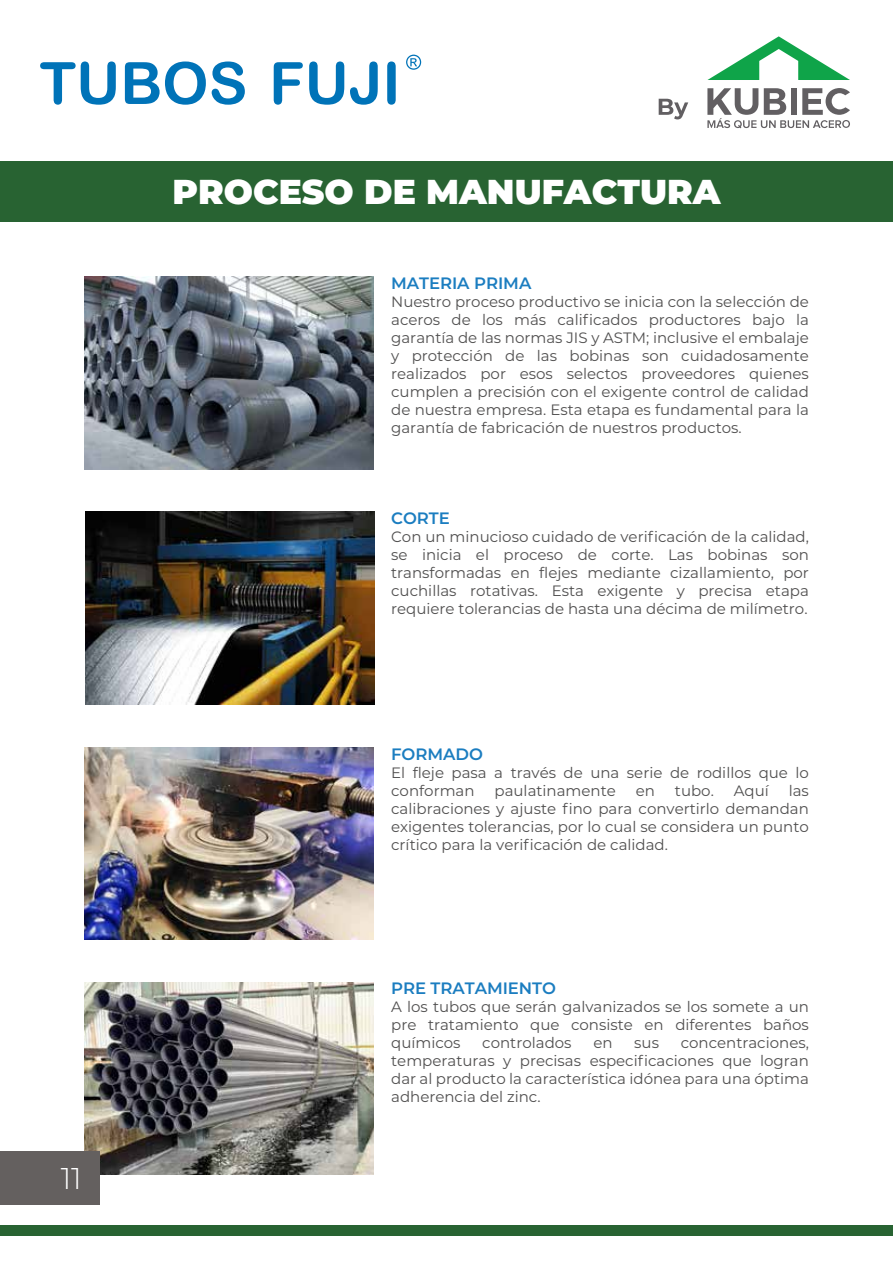
<style>
.page{position:relative;width:893px;height:1263px;background:#fff}
.page>*{position:absolute;margin:0;border:0;box-sizing:border-box;transform-origin:0 0}
.t1{font:900 34.5px "Montserrat";color:#fff}
.t2{font:300 30px "Montserrat";color:#fff}
.t3{font:600 16.5px "Montserrat";letter-spacing:-.005em;color:#1b7dc0}
.t4{font:15px/18px "Montserrat";color:#504f4f;text-align:justify}
</style>
<div class="page">
<svg style="left:707px;top:36px;width:143px;height:44px"></svg>
<svg style="left:707px;top:88px;width:143px;height:40px"></svg>
<svg style="left:659px;top:99px;width:29px;height:20px"></svg>
<div style="left:0;top:161px;width:893px;height:60px;background:#286332"></div>
<svg style="left:406px;top:55px;width:15px;height:15px"></svg>
<svg style="left:40px;top:61px;width:76px;height:44px"></svg>
<svg style="left:125px;top:61px;width:81px;height:44px"></svg>
<svg style="left:212px;top:61px;width:33px;height:44px"></svg>
<svg style="left:274px;top:62px;width:29px;height:43px"></svg>
<svg style="left:309px;top:61px;width:35px;height:44px"></svg>
<svg style="left:350px;top:61px;width:28px;height:44px"></svg>
<svg style="left:387px;top:61px;width:9px;height:44px"></svg>
<img style="left:85px;top:276px;width:289px;height:193px">
<img style="left:85px;top:512px;width:289px;height:193px">
<img style="left:85px;top:747px;width:289px;height:193px">
<img style="left:85px;top:982px;width:289px;height:193px">
<div style="left:0;top:1225px;width:893px;height:11px;background:#286332"></div>
<div style="left:0;top:1151px;width:100px;height:54px;background:#64605f"></div>
<h2 class="t2" style="left:61px;top:1158px;width:23px">11</h2>
<h1 class="t1" style="left:172px;top:166px;width:550px">PROCESO DE MANUFACTURA</h1>
<p class="t3" style="left:391px;top:271px;width:142px">MATERIA PRIMA</p>
<p class="t4" style="left:391px;top:292px;width:419px">Nuestro proceso productivo se inicia con la selección de aceros de los más calificados productores bajo la garantía de las normas JIS y ASTM; inclusive el embalaje y protección de las bobinas son cuidadosamente realizados por esos selectos proveedores quienes cumplen a precisión con el exigente control de calidad de nuestra empresa. Esta etapa es fundamental para la garantía de fabricación de nuestros productos.</p>
<p class="t3" style="left:391px;top:507px;width:60px">CORTE</p>
<p class="t4" style="left:391px;top:527px;width:419px">Con un minucioso cuidado de verificación de la calidad, se inicia el proceso de corte. Las bobinas son transformadas en flejes mediante cizallamiento, por cuchillas rotativas. Esta exigente y precisa etapa requiere tolerancias de hasta una décima de milímetro.</p>
<p class="t3" style="left:391px;top:742px;width:93px">FORMADO</p>
<p class="t4" style="left:391px;top:763px;width:419px">El fleje pasa a través de una serie de rodillos que lo conforman</p>
<p class="t4" style="left:391px;top:781px;width:419px;text-indent:397px">las calibraciones y ajuste fino para convertirlo demandan exigentes tolerancias, por lo cual se considera un punto crítico para la verificación de calidad.</p>
<p class="t4" style="left:494px;top:781px;width:123px">paulatinamente</p>
<p class="t4" style="left:636px;top:781px;width:21px">en</p>
<p class="t4" style="left:675px;top:781px;width:40px">tubo.</p>
<p class="t4" style="left:734px;top:781px;width:37px">Aquí</p>
<p class="t3" style="left:391px;top:976px;width:166px">PRE TRATAMIENTO</p>
<p class="t4" style="left:391px;top:997px;width:419px">A los tubos que serán galvanizados se los somete a un pre tratamiento que consiste en diferentes baños químicos</p>
<p class="t4" style="left:391px;top:1033px;width:419px;text-indent:289px">concentraciones, temperaturas y precisas especificaciones que logran dar al producto la característica idónea para una óptima adherencia del zinc.</p>
<p class="t4" style="left:482px;top:1033px;width:91px">controlados</p>
<p class="t4" style="left:593px;top:1033px;width:21px">en</p>
<p class="t4" style="left:634px;top:1033px;width:26px">sus</p>
</div>
